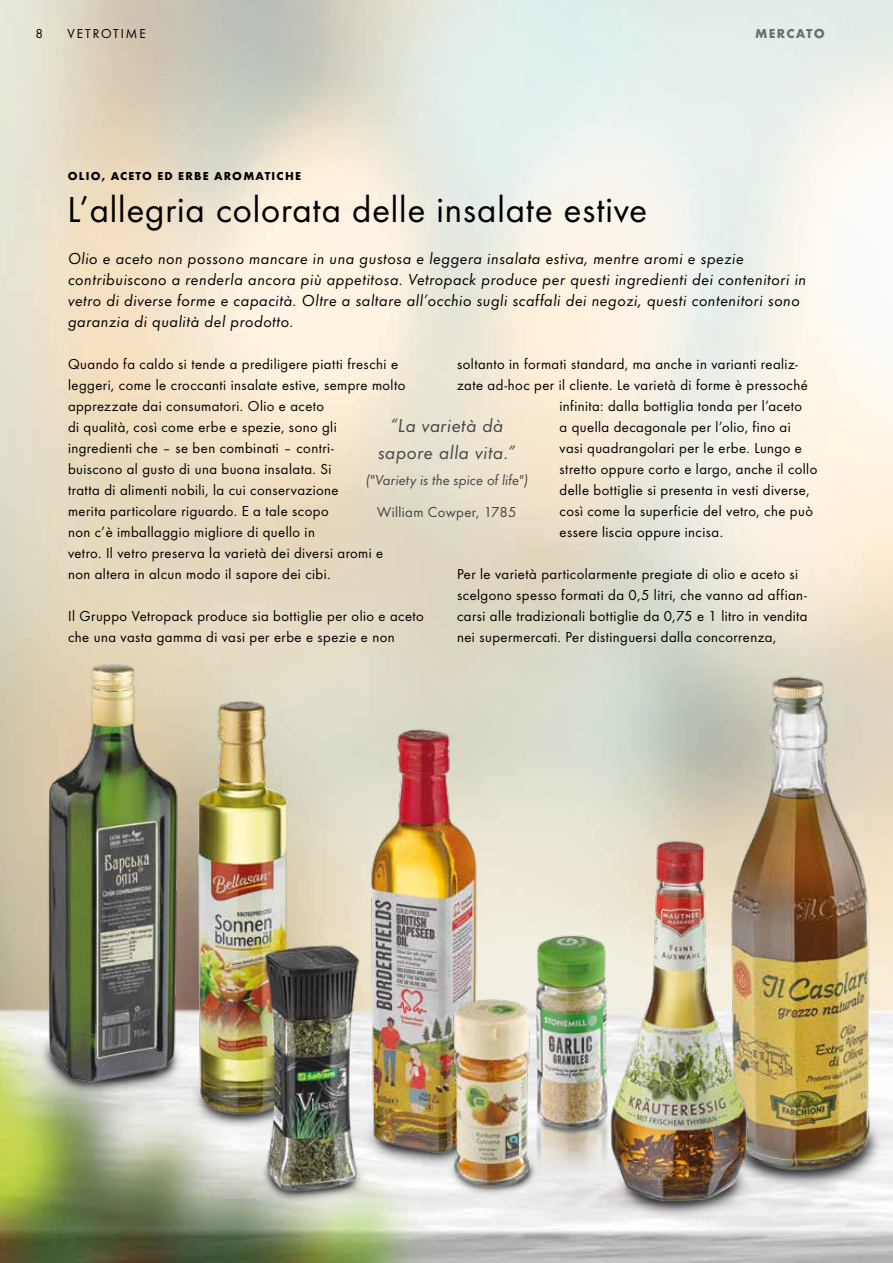
<style>
.page{position:relative;width:893px;height:1263px;background:#fff}
.page>*{position:absolute;margin:0;border:0;box-sizing:border-box;transform-origin:0 0}
.t1{font:37.5px "Futura Boo";letter-spacing:.025em;color:#000}
.t2{font:19.5px/26.2px "Futura Boo Obl";letter-spacing:.025em;color:#485358;text-align:center}
.t3{font:16.5px/21px "Futura Boo Obl";letter-spacing:.03em;color:#000}
.t4{font:15px/21px "Futura Boo";letter-spacing:.03em;color:#000}
.t5{font:15px "Futura Boo Obl";letter-spacing:.005em;color:#485358}
.t6{font:15px "Futura Boo";letter-spacing:.03em;color:#485358}
.t7{font:13.5px "Futura Boo";letter-spacing:.15em;color:#000}
.t8{font:700 13.5px "Futura";letter-spacing:.095em;color:#706f6f}
.t9{font:700 12px "Futura";letter-spacing:.1em;color:#000}
</style>
<div class="page">
<img style="left:0;top:0;width:893px;height:1263px">
<img style="left:26px;top:650px;width:169px;height:509px">
<img style="left:183px;top:688px;width:118px;height:513px">
<img style="left:351px;top:718px;width:146px;height:528px">
<img style="left:705px;top:665px;width:188px;height:598px">
<img style="left:888px;top:915px;width:5px;height:345px">
<img style="left:598px;top:823px;width:167px;height:440px">
<img style="left:436px;top:987px;width:107px;height:250px">
<img style="left:522px;top:924px;width:99px;height:254px">
<img style="left:248px;top:927px;width:130px;height:333px">
<p class="t7" style="left:35px;top:25px;width:9px">8</p>
<p class="t7" style="left:68px;top:25px;width:80px">VETROTIME</p>
<p class="t8" style="left:755px;top:25px;width:71px">MERCATO</p>
<p class="t9" style="left:68px;top:168px;width:235px">OLIO, ACETO ED ERBE AROMATICHE</p>
<h1 class="t1" style="left:68px;top:187px;width:581px">L’allegria colorata delle insalate estive</h1>
<p class="t3" style="left:68px;top:248px;width:740px">Olio e aceto non possono mancare in una gustosa e leggera insalata estiva, mentre aromi e spezie contribuiscono a renderla ancora più appetitosa. Vetropack produce per questi ingredienti dei contenitori in vetro di diverse forme e capacità. Oltre a saltare all’occhio sugli scaffali dei negozi, questi contenitori sono garanzia di qualità del prodotto.</p>
<p class="t4" style="left:68px;top:353px;width:339px">Quando fa caldo si tende a prediligere piatti freschi e leggeri, come le croccanti insalate estive, sempre molto apprezzate dai consumatori. Olio e aceto<br>di qualità, così come erbe e spezie, sono gli<br>ingredienti che – se ben combinati – contri-<br>buiscono al gusto di una buona insalata. Si<br>tratta di alimenti nobili, la cui conservazione<br>merita particolare riguardo. E a tale scopo<br>non c’è imballaggio migliore di quello in<br>vetro. Il vetro preserva la varietà dei diversi aromi e non altera in alcun modo il sapore dei cibi.</p>
<p class="t4" style="left:68px;top:605px;width:357px">Il Gruppo Vetropack produce sia bottiglie per olio e aceto che una vasta gamma di vasi per erbe e spezie e non</p>
<p class="t4" style="left:457px;top:353px;width:342px">soltanto in formati standard, ma anche in varianti realiz-</p>
<p class="t4" style="left:457px;top:374px;width:352px">zate ad-hoc per il cliente. Le varietà di forme è pressoché</p>
<p class="t4" style="left:560px;top:395px;width:244px">infinita: dalla bottiglia tonda per l’aceto</p>
<p class="t4" style="left:560px;top:416px;width:233px">a quella decagonale per l’olio, fino ai</p>
<p class="t4" style="left:560px;top:437px;width:244px">vasi quadrangolari per le erbe. Lungo e</p>
<p class="t4" style="left:560px;top:458px;width:259px">stretto oppure corto e largo, anche il collo</p>
<p class="t4" style="left:560px;top:479px;width:251px">delle bottiglie si presenta in vesti diverse,</p>
<p class="t4" style="left:560px;top:500px;width:255px">così come la superficie del vetro, che può</p>
<p class="t4" style="left:560px;top:521px;width:165px">essere liscia oppure incisa.</p>
<p class="t4" style="left:457px;top:563px;width:352px">Per le varietà particolarmente pregiate di olio e aceto si scelgono spesso formati da 0,5 litri, che vanno ad affian&shy;carsi alle tradizionali bottiglie da 0,75 e 1 litro in vendita nei supermercati. Per distinguersi dalla concorrenza,</p>
<h2 class="t2" style="left:378px;top:413px;width:139px">“La varietà dà sapore alla vita.”</h2>
<p class="t5" style="left:365px;top:471px;width:164px">("Variety is the spice of life")</p>
<p class="t6" style="left:377px;top:503px;width:141px">William Cowper, 1785</p>
</div>
